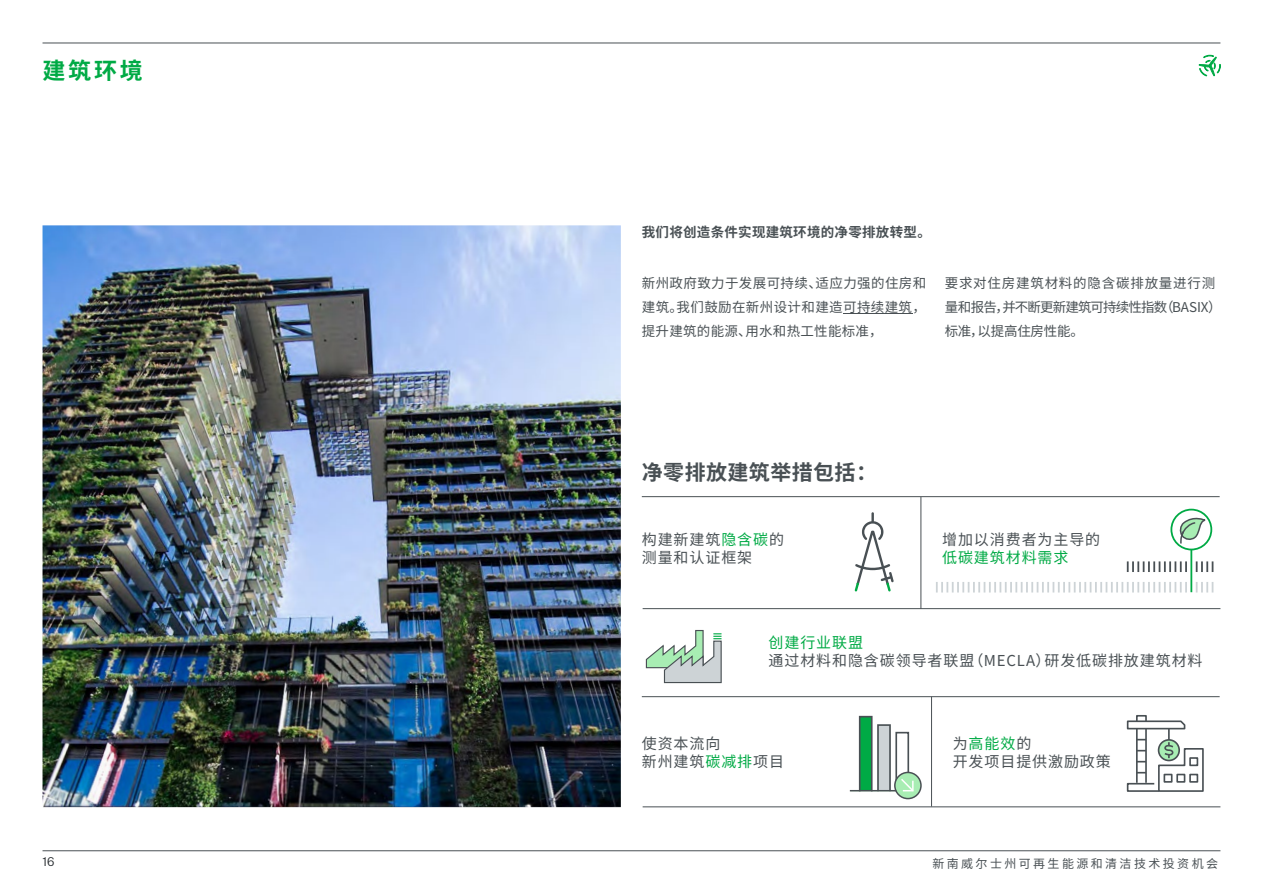
<style>
.page{position:relative;width:1263px;height:893px;background:#fff}
.page>*{position:absolute;margin:0;border:0;box-sizing:border-box;transform-origin:0 0}
.t1{font:700 22.95px "Source Han Sans SC";color:#00aa45}
.t2{font:700 21px "Source Han Sans SC";letter-spacing:.02em;color:#495054}
.t3{font:15px/18px "Source Han Sans SC";letter-spacing:.06em;color:#495054}
.t4{font:15px "Source Han Sans SC";letter-spacing:.06em;color:#00aa45}
.t5{font:13.5px/24px "Source Han Sans SC";letter-spacing:.03em;color:#495054;text-align:justify}
.t6{font:13.5px/24px "Source Han Sans SC";letter-spacing:-.015em;color:#495054}
.t7{font:700 13.5px "Source Han Sans SC";letter-spacing:.02em;color:#495054}
.t8{font:12px "Source Han Sans SC";letter-spacing:.2em;color:#495054}
.t9{font:300 12px "Public Sans";color:#22272b}
.s1{color:#00aa45}
</style>
<div class="page">
<img style="left:43px;top:225px;width:578px;height:582px">
<hr style="left:43px;top:43px;width:1177px;height:1px;background:#495054">
<svg style="left:1199px;top:55px;width:21px;height:21px"></svg>
<svg style="left:645px;top:630px;width:77px;height:54px"></svg>
<hr style="left:643px;top:608px;width:577px;height:1px;background:#495054">
<hr style="left:643px;top:806px;width:577px;height:1px;background:#495054">
<hr style="left:642px;top:496px;width:578px;height:1px;background:#495054">
<hr style="left:642px;top:696px;width:578px;height:1px;background:#495054">
<hr style="left:921px;top:497px;width:1px;height:112px;background:#495054">
<hr style="left:931px;top:697px;width:1px;height:109px;background:#495054">
<svg style="left:855px;top:512px;width:39px;height:79px"></svg>
<div style="left:859px;top:716px;width:13px;height:75px;background:#00aa45;border:2px solid #495054"></div>
<div style="left:877px;top:724px;width:14px;height:67px;background:#cdd3d6;border:2px solid #495054"></div>
<div style="left:895px;top:772px;width:26px;height:27px;background:#a8edb3;border-radius:50%"></div>
<div style="left:894px;top:772px;width:28px;height:27px;border:2px solid #495054;border-radius:50%"></div>
<hr style="left:851px;top:790px;width:44px;height:1px;background:#495054">
<svg style="left:895px;top:731px;width:19px;height:61px"></svg>
<div style="left:1136px;top:715px;width:11px;height:7px;border:2px solid #495054"></div>
<svg style="left:1126px;top:719px;width:78px;height:73px"></svg>
<svg style="left:1196px;top:582px;width:17px;height:10px"></svg>
<svg style="left:936px;top:582px;width:251px;height:10px"></svg>
<svg style="left:1171px;top:510px;width:40px;height:39px"></svg>
<div style="left:1170px;top:509px;width:42px;height:41px;border:2px solid #00aa45;border-radius:50%"></div>
<svg style="left:1179px;top:513px;width:27px;height:32px"></svg>
<hr style="left:1190px;top:549px;width:2px;height:43px;background:#00aa45">
<svg style="left:1196px;top:561px;width:17px;height:11px"></svg>
<svg style="left:1127px;top:561px;width:60px;height:11px"></svg>
<hr style="left:43px;top:850px;width:1177px;height:1px;background:#495054">
<hr style="left:843px;top:314px;width:69px;height:1px;background:#495054">
<h1 class="t1" style="left:43px;top:58px;width:102px">建筑环境</h1>
<p class="t7" style="left:642px;top:225px;width:291px">我们将创造条件实现建筑环境的净零排放转型。</p>
<p class="t5" style="left:642px;top:271px;width:286px">新州政府致力于发展可持续、适应力强的住房和建筑。我们鼓励在新州设计和建造可持续建筑，提升建筑的能源、用水和热工性能标准，</p>
<p class="t6" style="left:945px;top:271px;width:278px">要求对住房建筑材料的隐含碳排放量进行测量和报告，并不断更新建筑可持续性指数（BASIX）标准，以提高住房性能。</p>
<h2 class="t2" style="left:642px;top:460px;width:237px">净零排放建筑举措包括：</h2>
<p class="t3" style="left:642px;top:531px;width:144px">构建新建筑<span class="s1">隐含碳</span>的测量和认证框架</p>
<p class="t3" style="left:942px;top:531px;width:160px">增加以消费者为主导的</p>
<p class="t4" style="left:942px;top:549px;width:128px">低碳建筑材料需求</p>
<p class="t4" style="left:768px;top:634px;width:96px">创建行业联盟</p>
<p class="t3" style="left:768px;top:652px;width:435px">通过材料和隐含碳领导者联盟（MECLA）研发低碳排放建筑材料</p>
<p class="t3" style="left:642px;top:734px;width:144px">使资本流向<br>新州建筑<span class="s1">碳减排</span>项目</p>
<p class="t3" style="left:953px;top:734px;width:160px">为<span class="s1">高能效</span>的<br>开发项目提供激励政策</p>
<p class="t9" style="left:43px;top:853px;width:14px">16</p>
<p class="t8" style="left:932px;top:857px;width:287px">新南威尔士州可再生能源和清洁技术投资机会</p>
</div>
